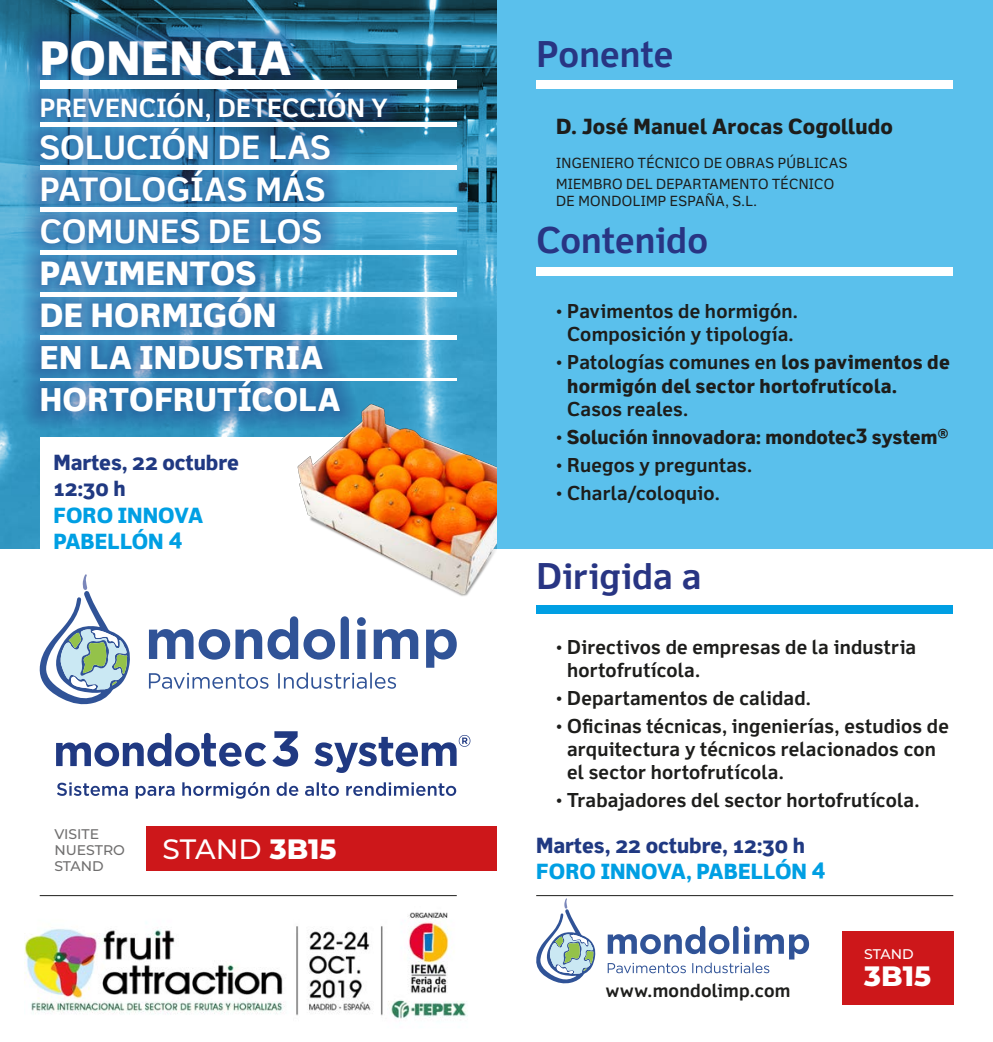
<style>
.page{position:relative;width:993px;height:1042px;background:#fff}
.page>*{position:absolute;margin:0;border:0;box-sizing:border-box;transform-origin:0 0}
.t1{font:800 46.2px "Felbridge Std";letter-spacing:.01em;color:#fff}
.t2{font:700 35.7px "Felbridge Std";letter-spacing:.005em;color:#283583}
.t3{font:700 32.2px/42px "Felbridge Std";letter-spacing:.01em;color:#fff}
.t4{font:800 31.5px/42px "Felbridge Std";letter-spacing:.01em;color:#fff}
.t5{font:500 28px "Montserrat";letter-spacing:-.005em;color:#fff}
.t6{font:800 28px "Montserrat";color:#fff}
.t7{font:700 25.2px "Felbridge Std";letter-spacing:.01em;color:#fff}
.t8{font:800 21px/26.2px "Felbridge Std";color:#203982}
.t9{font:800 21px/26.2px "Felbridge Std";color:#009fe3}
.t10{font:800 21px "Felbridge Std";letter-spacing:.01em;color:#1d1d1b}
.t11{font:700 19.25px/23.1px "Felbridge Std";letter-spacing:.01em;color:#1d1d1b}
.t12{font:800 19.25px/23.1px "Felbridge Std";letter-spacing:.01em;color:#1d1d1b}
.t13{font:700 18.2px "Felbridge Std";letter-spacing:.015em;color:#1d1d1b}
.t14{font:14px/16.8px "Felbridge Std";letter-spacing:.025em;color:#1d1d1b}
.t15{font:500 14px/15.8px "Montserrat";color:#706f6f}
.t16{font:500 14px "Montserrat";letter-spacing:-.005em;color:#fff}
.s1{font-weight:800}
.s2{font-family:"Arial";font-weight:400;font-size:17.5px}
.s3{font-weight:700}
</style>
<div class="page">
<div style="left:496px;top:0;width:496px;height:549px;background:#5ac0ec"></div>
<svg style="left:0;top:0;width:496px;height:549px;background:#398cae"></svg>
<img style="left:25px;top:912px;width:443px;height:107px">
<div style="left:21px;top:21px;width:386px;height:410px;background:#203982;opacity:.85"></div>
<div style="left:40px;top:80px;width:416px;height:9px;background:#fff"></div>
<hr style="left:40px;top:123px;width:416px;height:4px;background:#fff">
<hr style="left:40px;top:166px;width:416px;height:4px;background:#fff">
<hr style="left:40px;top:208px;width:416px;height:4px;background:#fff">
<hr style="left:40px;top:292px;width:416px;height:4px;background:#fff">
<div style="left:40px;top:437px;width:337px;height:116px;background:#fff"></div>
<hr style="left:40px;top:251px;width:416px;height:4px;background:#fff">
<svg style="left:149px;top:616px;width:307px;height:73px"></svg>
<svg style="left:39px;top:574px;width:91px;height:131px"></svg>
<hr style="left:40px;top:895px;width:416px;height:1px;background:#1d1d1b">
<svg style="left:314px;top:735px;width:156px;height:38px"></svg>
<svg style="left:56px;top:731px;width:242px;height:35px"></svg>
<svg style="left:57px;top:782px;width:399px;height:16px"></svg>
<div style="left:146px;top:826px;width:350px;height:44px;background:#cd171a"></div>
<svg style="left:607px;top:926px;width:201px;height:47px"></svg>
<svg style="left:536px;top:898px;width:59px;height:86px"></svg>
<div style="left:841px;top:931px;width:111px;height:74px;background:#cd171a"></div>
<div style="left:536px;top:80px;width:416px;height:9px;background:#fff"></div>
<div style="left:536px;top:267px;width:416px;height:9px;background:#fff"></div>
<div style="left:536px;top:605px;width:416px;height:9px;background:#009fe3"></div>
<hr style="left:536px;top:895px;width:416px;height:1px;background:#1d1d1b">
<hr style="left:40px;top:378px;width:416px;height:2px;background:#fff">
<hr style="left:40px;top:336px;width:416px;height:4px;background:#fff">
<img style="left:298px;top:384px;width:198px;height:212px">
<p class="t1" style="left:40px;top:31px;width:253px">PONENCIA</p>
<p class="t7" style="left:40px;top:93px;width:349px">PREVENCIÓN, DETECCIÓN Y</p>
<p class="t3" style="left:40px;top:126px;width:292px">SOLUCIÓN DE LAS<br>PATOLOGÍAS MÁS<br>COMUNES DE LOS<br><span class="s1">PAVIMENTOS<br>DE HORMIGÓN</span></p>
<p class="t4" style="left:40px;top:337px;width:302px">EN LA INDUSTRIA<br>HORTOFRUTÍCOLA</p>
<p class="t8" style="left:53px;top:449px;width:187px">Martes, 22 octubre<br>12:30 h</p>
<p class="t9" style="left:53px;top:502px;width:151px">FORO INNOVA<br>PABELLÓN 4</p>
<p class="t15" style="left:54px;top:826px;width:72px">VISITE<br>NUESTRO<br>STAND</p>
<p class="t5" style="left:162px;top:829px;width:175px">STAND <span class="s1">3B15</span></p>
<p class="t2" style="left:536px;top:33px;width:138px">Ponente</p>
<p class="t10" style="left:556px;top:114px;width:338px">D. José Manuel Arocas Cogolludo</p>
<p class="t14" style="left:556px;top:154px;width:293px">INGENIERO TÉCNICO DE OBRAS PÚBLICAS</p>
<p class="t14" style="left:556px;top:176px;width:279px">MIEMBRO DEL DEPARTAMENTO TÉCNICO<br>DE MONDOLIMP ESPAÑA, S.L.</p>
<p class="t2" style="left:536px;top:219px;width:173px">Contenido</p>
<p class="t11" style="left:556px;top:300px;width:243px;text-align:center"><span class="s2">•</span> Pavimentos de hormigón.<br>Composición y tipología.</p>
<p class="t12" style="left:567px;top:351px;width:384px;text-indent:-11px"><span class="s2">•</span> <span class="s3">Patologías comunes en</span> los pavimentos de hormigón del sector hortofrutícola.<br><span class="s3">Casos reales.</span></p>
<p class="t12" style="left:556px;top:425px;width:393px"><span class="s2">•</span> Solución innovadora: mondotec3 system<sup>®</sup></p>
<p class="t11" style="left:556px;top:453px;width:197px"><span class="s2">•</span> Ruegos y preguntas.</p>
<p class="t11" style="left:556px;top:481px;width:165px"><span class="s2">•</span> Charla/coloquio.</p>
<p class="t2" style="left:536px;top:555px;width:166px">Dirigida a</p>
<p class="t11" style="left:567px;top:635px;width:350px;text-indent:-11px"><span class="s2">•</span> Directivos de empresas de la industria hortofrutícola.</p>
<p class="t11" style="left:556px;top:686px;width:256px"><span class="s2">•</span> Departamentos de calidad.</p>
<p class="t11" style="left:567px;top:714px;width:383px;text-indent:-11px"><span class="s2">•</span> Oficinas técnicas, ingenierías, estudios de arquitectura y técnicos relacionados con el sector hortofrutícola.</p>
<p class="t11" style="left:556px;top:789px;width:365px"><span class="s2">•</span> Trabajadores del sector hortofrutícola.</p>
<p class="t8" style="left:536px;top:832px;width:270px">Martes, 22 octubre, 12:30 h</p>
<p class="t9" style="left:536px;top:858px;width:291px">FORO INNOVA, PABELLÓN 4</p>
<p class="t13" style="left:605px;top:980px;width:186px">www.mondolimp.com</p>
<p class="t16" style="left:864px;top:944px;width:51px">STAND</p>
<p class="t6" style="left:864px;top:955px;width:68px">3B15</p>
</div>
